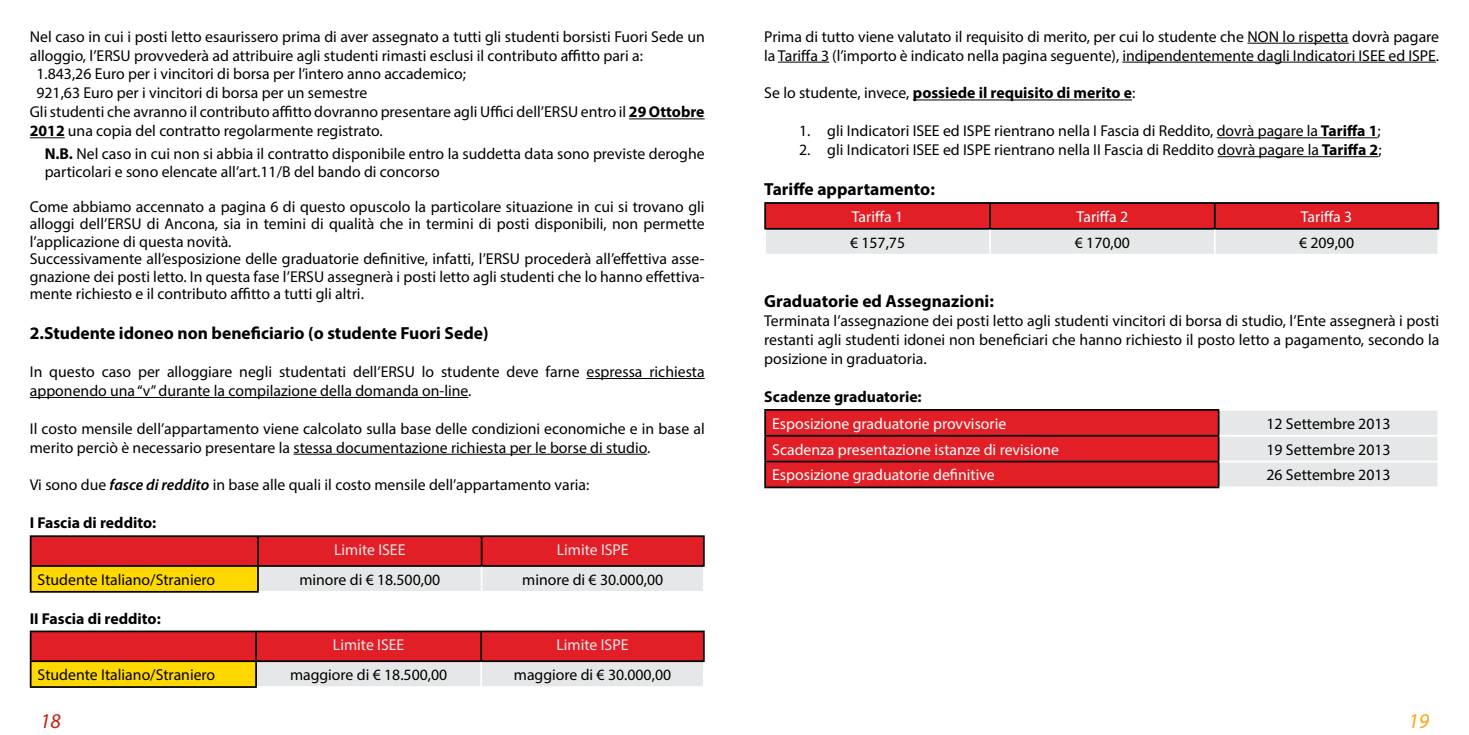
<style>
.page{position:relative;width:1469px;height:735px;background:#fff}
.page>*{position:absolute;margin:0;border:0;box-sizing:border-box;transform-origin:0 0}
.t1{font:italic 21px "Myriad Pro";color:#c82012}
.t2{font:italic 21px "Myriad Pro";color:#ffa510}
.t3{font:700 17.5px "Myriad Pro";color:#000}
.t4{font:15.75px/17.5px "Myriad Pro";color:#000}
.t5{font:15.75px "Myriad Pro";color:#fff}
.t6{font:700 15.75px "Myriad Pro";color:#000}
.t7{font:15.75px "Myriad Pro";color:#e6e7e8}
.s1{font-weight:700}
.s2{font-weight:600;font-style:italic}
.s3{font-weight:400}
</style>
<div class="page">
<hr style="left:629px;top:118px;width:75px;height:1px;background:#000">
<hr style="left:30px;top:137px;width:35px;height:1px;background:#000">
<hr style="left:586px;top:378px;width:118px;height:1px;background:#000">
<hr style="left:30px;top:397px;width:438px;height:1px;background:#000">
<hr style="left:293px;top:453px;width:354px;height:1px;background:#000">
<hr style="left:30px;top:566px;width:2px;height:24px;background:#000">
<hr style="left:30px;top:590px;width:229px;height:2px;background:#000">
<hr style="left:258px;top:535px;width:223px;height:1px;background:#000">
<hr style="left:481px;top:535px;width:223px;height:1px;background:#000">
<hr style="left:30px;top:535px;width:228px;height:1px;background:#000">
<hr style="left:30px;top:536px;width:2px;height:28px;background:#000">
<hr style="left:30px;top:564px;width:228px;height:2px;background:#000">
<svg style="left:31px;top:536px;width:673px;height:55px;background:#da7055"></svg>
<hr style="left:259px;top:590px;width:222px;height:2px;background:#fff">
<hr style="left:481px;top:590px;width:223px;height:2px;background:#fff">
<hr style="left:30px;top:661px;width:2px;height:24px;background:#000">
<hr style="left:30px;top:685px;width:227px;height:2px;background:#000">
<hr style="left:256px;top:630px;width:225px;height:2px;background:#000">
<hr style="left:30px;top:630px;width:226px;height:2px;background:#000">
<hr style="left:30px;top:632px;width:2px;height:28px;background:#000">
<hr style="left:30px;top:660px;width:226px;height:1px;background:#000">
<hr style="left:481px;top:630px;width:223px;height:2px;background:#000">
<svg style="left:31px;top:631px;width:673px;height:55px;background:#d97054"></svg>
<hr style="left:257px;top:685px;width:224px;height:2px;background:#fff">
<hr style="left:481px;top:685px;width:223px;height:2px;background:#fff">
<hr style="left:1247px;top:43px;width:101px;height:1px;background:#000">
<hr style="left:778px;top:62px;width:51px;height:1px;background:#000">
<hr style="left:1122px;top:62px;width:313px;height:1px;background:#000">
<hr style="left:913px;top:99px;width:219px;height:1px;background:#000">
<hr style="left:1216px;top:137px;width:161px;height:1px;background:#000">
<hr style="left:1217px;top:156px;width:161px;height:1px;background:#000">
<hr style="left:990px;top:202px;width:224px;height:2px;background:#000">
<hr style="left:1214px;top:202px;width:225px;height:2px;background:#000">
<hr style="left:1437px;top:204px;width:2px;height:24px;background:#000">
<hr style="left:1214px;top:228px;width:225px;height:1px;background:#000">
<hr style="left:764px;top:202px;width:226px;height:2px;background:#000">
<hr style="left:764px;top:204px;width:2px;height:24px;background:#000">
<hr style="left:764px;top:228px;width:226px;height:1px;background:#000">
<svg style="left:765px;top:203px;width:673px;height:51px;background:#d77c80"></svg>
<hr style="left:1213px;top:229px;width:2px;height:25px;background:#fff">
<hr style="left:1437px;top:229px;width:2px;height:25px;background:#fff">
<svg style="left:766px;top:410px;width:671px;height:76px;background:#df5f64"></svg>
<hr style="left:764px;top:436px;width:2px;height:24px;background:#000">
<hr style="left:1217px;top:436px;width:2px;height:24px;background:#000">
<hr style="left:764px;top:409px;width:455px;height:1px;background:#000">
<hr style="left:764px;top:410px;width:2px;height:24px;background:#000">
<hr style="left:1217px;top:410px;width:2px;height:24px;background:#000">
<hr style="left:764px;top:434px;width:455px;height:2px;background:#000">
<hr style="left:764px;top:460px;width:455px;height:2px;background:#000">
<hr style="left:764px;top:462px;width:2px;height:24px;background:#000">
<hr style="left:1217px;top:462px;width:2px;height:24px;background:#000">
<hr style="left:764px;top:486px;width:455px;height:2px;background:#000">
<hr style="left:1219px;top:434px;width:220px;height:2px;background:#fff">
<hr style="left:1219px;top:460px;width:220px;height:2px;background:#fff">
<p class="t4" style="left:30px;top:27px;width:676px">Nel caso in cui i posti letto esaurissero prima di aver assegnato a tutti gli studenti borsisti Fuori Sede un</p>
<p class="t4" style="left:30px;top:46px;width:615px">alloggio, l’ERSU provvederà ad attribuire agli studenti rimasti esclusi il contributo affitto pari a:</p>
<p class="t4" style="left:36px;top:65px;width:431px">1.843,26 Euro per i vincitori di borsa per l’intero anno accademico;</p>
<p class="t4" style="left:36px;top:84px;width:332px">921,63 Euro per i vincitori di borsa per un semestre</p>
<p class="t4" style="left:30px;top:103px;width:676px">Gli studenti che avranno il contributo affitto dovranno presentare agli Uffici dell’ERSU entro il <span class="s1">29 Ottobre</span></p>
<p class="t4" style="left:30px;top:122px;width:354px"><span class="s1">2012</span> una copia del contratto regolarmente registrato.</p>
<p class="t4" style="left:45px;top:145px;width:661px"><span class="s1">N.B.</span> Nel caso in cui non si abbia il contratto disponibile entro la suddetta data sono previste deroghe particolari e sono elencate all’art.11/B del bando di concorso</p>
<p class="t4" style="left:30px;top:197px;width:676px">Come abbiamo accennato a pagina 6 di questo opuscolo la particolare situazione in cui si trovano gli alloggi dell’ERSU di Ancona, sia in temini di qualità che in termini di posti disponibili, non permette l’applicazione di questa novità.<br>Successivamente all’esposizione delle graduatorie definitive, infatti, l’ERSU procederà all’effettiva asse&shy;gnazione dei posti letto. In questa fase l’ERSU assegnerà i posti letto agli studenti che lo hanno effettiva&shy;mente richiesto e il contributo affitto a tutti gli altri.</p>
<p class="t3" style="left:30px;top:321px;width:460px">2.Studente idoneo non beneficiario (o studente Fuori Sede)</p>
<p class="t4" style="left:30px;top:362px;width:676px;line-height:18.9px">In questo caso per alloggiare negli studentati dell’ERSU lo studente deve farne espressa richiesta apponendo una “v” durante la compilazione della domanda on-line.</p>
<p class="t4" style="left:30px;top:418px;width:676px;line-height:18.9px">Il costo mensile dell’appartamento viene calcolato sulla base delle condizioni economiche e in base al merito perciò è necessario presentare la stessa documentazione richiesta per le borse di studio.</p>
<p class="t4" style="left:30px;top:476px;width:561px">Vi sono due <span class="s2">fasce di reddito</span> in base alle quali il costo mensile dell’appartamento varia:</p>
<p class="t6" style="left:30px;top:512px;width:128px">I Fascia di reddito:</p>
<p class="t7" style="left:334px;top:539px;width:73px">Limite ISEE</p>
<p class="t7" style="left:557px;top:539px;width:73px">Limite ISPE</p>
<p class="t4" style="left:38px;top:570px;width:179px">Studente Italiano/Straniero</p>
<p class="t4" style="left:299px;top:570px;width:142px">minore di € 18.500,00</p>
<p class="t4" style="left:522px;top:570px;width:142px">minore di € 30.000,00</p>
<p class="t6" style="left:30px;top:607px;width:132px">II Fascia di reddito:</p>
<p class="t7" style="left:333px;top:635px;width:73px">Limite ISEE</p>
<p class="t7" style="left:556px;top:635px;width:73px">Limite ISPE</p>
<p class="t4" style="left:38px;top:665px;width:179px">Studente Italiano/Straniero</p>
<p class="t4" style="left:290px;top:665px;width:159px">maggiore di € 18.500,00</p>
<p class="t4" style="left:514px;top:665px;width:159px">maggiore di € 30.000,00</p>
<p class="t4" style="left:764px;top:27px;width:676px;line-height:18.9px">Prima di tutto viene valutato il requisito di merito, per cui lo studente che NON lo rispetta dovrà pagare la Tariffa 3 (l’importo è indicato nella pagina seguente), indipendentemente dagli Indicatori ISEE ed ISPE.</p>
<p class="t6" style="left:764px;top:83px;width:372px"><span class="s3">Se lo studente, invece,</span> possiede il requisito di merito e<span class="s3">:</span></p>
<p class="t4" style="left:799px;top:122px;width:583px">1. gli Indicatori ISEE ed ISPE rientrano nella I Fascia di Reddito, dovrà pagare la <span class="s1">Tariffa 1</span>;</p>
<p class="t4" style="left:799px;top:141px;width:584px">2. gli Indicatori ISEE ed ISPE rientrano nella II Fascia di Reddito dovrà pagare la <span class="s1">Tariffa 2</span>;</p>
<p class="t3" style="left:764px;top:178px;width:172px">Tariffe appartamento:</p>
<p class="t5" style="left:851px;top:207px;width:53px">Tariffa 1</p>
<p class="t5" style="left:1076px;top:207px;width:53px">Tariffa 2</p>
<p class="t5" style="left:1300px;top:207px;width:53px">Tariffa 3</p>
<p class="t4" style="left:850px;top:233px;width:57px">€ 157,75</p>
<p class="t4" style="left:1074px;top:233px;width:57px">€ 170,00</p>
<p class="t4" style="left:1298px;top:233px;width:57px">€ 209,00</p>
<p class="t3" style="left:764px;top:290px;width:231px">Graduatorie ed Assegnazioni:</p>
<p class="t4" style="left:764px;top:311px;width:676px;line-height:18.9px;text-align:justify">Terminata l’assegnazione dei posti letto agli studenti vincitori di borsa di studio, l’Ente assegnerà i posti restanti agli studenti idonei non beneficiari che hanno richiesto il posto letto a pagamento, secondo la posizione in graduatoria.</p>
<p class="t6" style="left:764px;top:386px;width:159px">Scadenze graduatorie:</p>
<p class="t5" style="left:772px;top:413px;width:236px">Esposizione graduatorie provvisorie</p>
<p class="t4" style="left:1266px;top:414px;width:126px">12 Settembre 2013</p>
<p class="t5" style="left:772px;top:439px;width:288px">Scadenza presentazione istanze di revisione</p>
<p class="t4" style="left:1266px;top:440px;width:126px">19 Settembre 2013</p>
<p class="t5" style="left:772px;top:465px;width:224px">Esposizione graduatorie definitive</p>
<p class="t4" style="left:1266px;top:466px;width:126px">26 Settembre 2013</p>
<h1 class="t1" style="left:40px;top:708px;width:22px">18</h1>
<h1 class="t2" style="left:1408px;top:708px;width:22px">19</h1>
</div>
